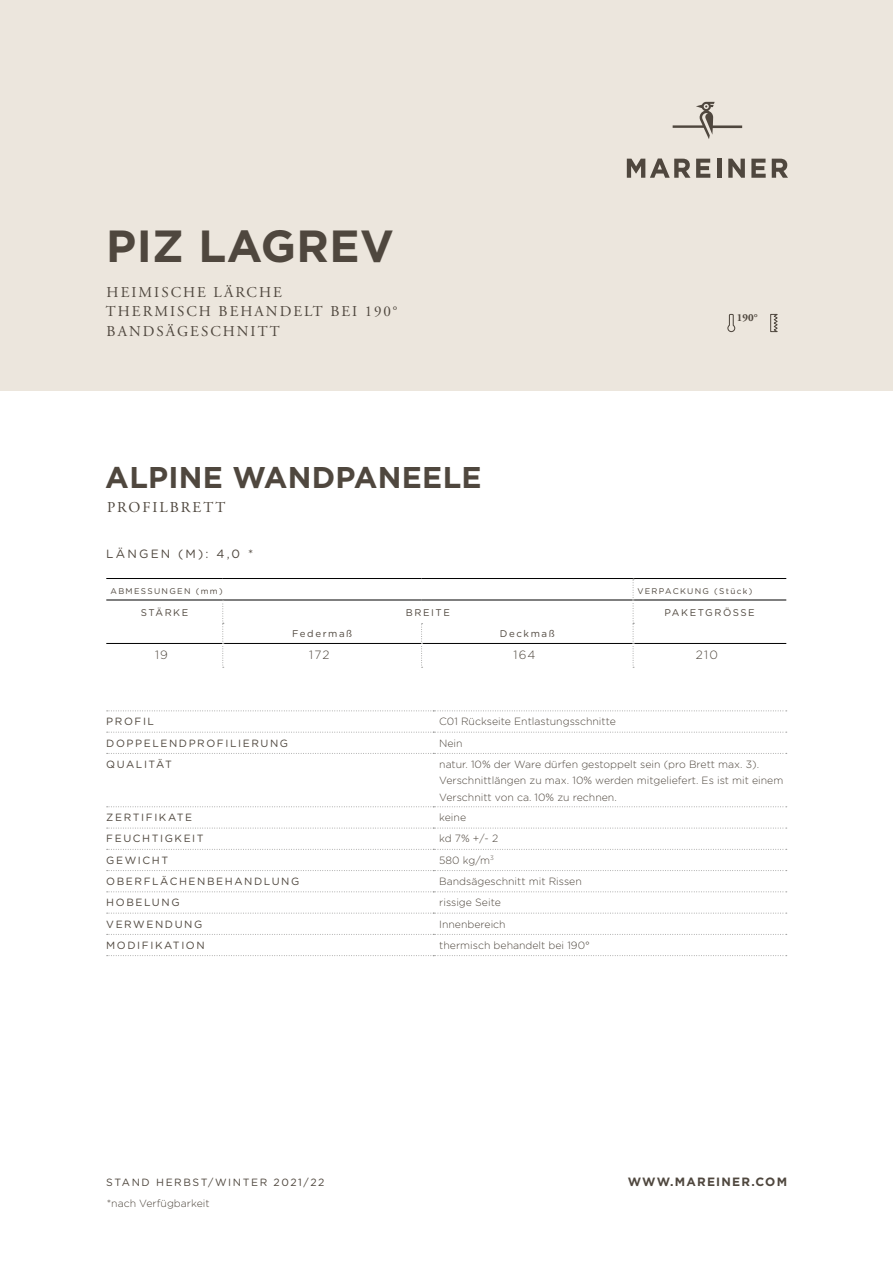
<style>
.page{position:relative;width:893px;height:1263px;background:#fff}
.page>*{position:absolute;margin:0;border:0;box-sizing:border-box;transform-origin:0 0}
.t1{font:700 45px "Gotham";letter-spacing:.01em;color:#4f473e}
.t2{font:700 30px "Gotham";letter-spacing:.01em;color:#4f473e}
.t3{font:15px/19.5px "Adobe Garamond Pro";letter-spacing:.135em;color:#4f473e}
.t4{font:700 12px "Gotham";letter-spacing:.1em;color:#4f473e}
.t5{font:12px "Gotham Rounded";letter-spacing:.18em;color:#4f473e}
.t6{font:300 12px "Gotham Rounded";letter-spacing:.1em;color:#4f473e}
.t7{font:700 10.8px "Adobe Garamond Pro";color:#4f473e}
.t8{font:300 10.5px/16.5px "Gotham Rounded";color:#4f473e}
.t9{font:10.5px "Gotham Rounded";letter-spacing:.15em;color:#4f473e}
.t10{font:9.75px "Gotham Rounded";letter-spacing:.16em;color:#4f473e}
.t11{font:8.25px "Gotham Rounded";letter-spacing:.16em;color:#4f473e}
</style>
<div class="page">
<div style="left:0;top:0;width:893px;height:391px;background:#ece6dd"></div>
<svg style="left:696px;top:159px;width:14px;height:19px"></svg>
<hr style="left:717px;top:159px;width:4px;height:19px;background:#4f473e">
<svg style="left:728px;top:159px;width:17px;height:19px"></svg>
<svg style="left:751px;top:159px;width:15px;height:19px"></svg>
<svg style="left:627px;top:158px;width:63px;height:20px"></svg>
<svg style="left:772px;top:159px;width:16px;height:19px"></svg>
<svg style="left:673px;top:102px;width:69px;height:37px"></svg>
<hr style="left:106px;top:643px;width:116px;height:1px;background:#000">
<hr style="left:223px;top:643px;width:198px;height:1px;background:#000">
<hr style="left:422px;top:643px;width:211px;height:1px;background:#000">
<hr style="left:633px;top:643px;width:153px;height:1px;background:#000">
<hr style="left:106px;top:600px;width:117px;height:1px;background:#000">
<hr style="left:223px;top:600px;width:199px;height:1px;background:#000">
<hr style="left:422px;top:600px;width:211px;height:1px;background:#000">
<hr style="left:633px;top:600px;width:153px;height:1px;background:#000">
<hr style="left:106px;top:578px;width:117px;height:1px;background:#000">
<hr style="left:223px;top:578px;width:199px;height:1px;background:#000">
<hr style="left:422px;top:578px;width:211px;height:1px;background:#000">
<hr style="left:633px;top:578px;width:153px;height:1px;background:#000">
<svg style="left:222px;top:600px;width:2px;height:68px"></svg>
<svg style="left:421px;top:623px;width:2px;height:45px"></svg>
<svg style="left:633px;top:579px;width:1px;height:89px"></svg>
<svg style="left:107px;top:710px;width:680px;height:1px"></svg>
<svg style="left:107px;top:732px;width:680px;height:1px"></svg>
<svg style="left:107px;top:753px;width:680px;height:1px"></svg>
<svg style="left:107px;top:806px;width:680px;height:1px"></svg>
<svg style="left:107px;top:828px;width:680px;height:1px"></svg>
<svg style="left:107px;top:849px;width:680px;height:1px"></svg>
<svg style="left:107px;top:870px;width:680px;height:1px"></svg>
<svg style="left:107px;top:891px;width:680px;height:1px"></svg>
<svg style="left:107px;top:913px;width:680px;height:1px"></svg>
<svg style="left:107px;top:934px;width:680px;height:1px"></svg>
<svg style="left:107px;top:955px;width:680px;height:1px"></svg>
<svg style="left:727px;top:313px;width:9px;height:20px"></svg>
<svg style="left:770px;top:313px;width:8px;height:19px"></svg>
<h1 class="t1" style="left:106px;top:220px;width:289px">PIZ LAGREV</h1>
<h3 class="t3" style="left:106px;top:283px;width:293px">HEIMISCHE LÄRCHE<br>THERMISCH BEHANDELT BEI 190°<br>BANDSÄGESCHNITT</h3>
<p class="t7" style="left:737px;top:311px;width:22px">190°</p>
<h2 class="t2" style="left:105px;top:460px;width:378px">ALPINE WANDPANEELE</h2>
<h3 class="t3" style="left:107px;top:498px;width:120px">PROFILBRETT</h3>
<p class="t5" style="left:106px;top:545px;width:148px">LÄNGEN (M): 4,0 *</p>
<p class="t11" style="left:111px;top:585px;width:114px">ABMESSUNGEN (mm)</p>
<p class="t11" style="left:637px;top:585px;width:117px">VERPACKUNG (Stück)</p>
<p class="t10" style="left:141px;top:606px;width:49px">STÄRKE</p>
<p class="t10" style="left:406px;top:606px;width:46px">BREITE</p>
<p class="t10" style="left:664px;top:606px;width:92px">PAKETGRÖSSE</p>
<p class="t10" style="left:292px;top:627px;width:62px">Federmaß</p>
<p class="t10" style="left:500px;top:627px;width:56px">Deckmaß</p>
<p class="t6" style="left:155px;top:647px;width:14px">19</p>
<p class="t6" style="left:309px;top:647px;width:22px">172</p>
<p class="t6" style="left:513px;top:647px;width:24px">164</p>
<p class="t6" style="left:696px;top:647px;width:24px">210</p>
<p class="t9" style="left:106px;top:714px;width:49px">PROFIL</p>
<p class="t8" style="left:439px;top:713px;width:178px">C01 Rückseite Entlastungsschnitte</p>
<p class="t9" style="left:106px;top:736px;width:183px">DOPPELENDPROFILIERUNG</p>
<p class="t8" style="left:439px;top:734px;width:25px">Nein</p>
<p class="t9" style="left:106px;top:757px;width:67px">QUALITÄT</p>
<p class="t8" style="left:439px;top:755px;width:346px">natur. 10% der Ware dürfen gestoppelt sein (pro Brett max. 3).<br>Verschnittlängen zu max. 10% werden mitgeliefert. Es ist mit einem<br>Verschnitt von ca. 10% zu rechnen.</p>
<p class="t9" style="left:106px;top:810px;width:88px">ZERTIFIKATE</p>
<p class="t8" style="left:439px;top:809px;width:28px">keine</p>
<p class="t9" style="left:106px;top:831px;width:99px">FEUCHTIGKEIT</p>
<p class="t8" style="left:439px;top:830px;width:61px">kd 7% +/- 2</p>
<p class="t9" style="left:106px;top:853px;width:63px">GEWICHT</p>
<p class="t8" style="left:439px;top:851px;width:56px">580 kg/m<sup>3</sup></p>
<p class="t9" style="left:106px;top:874px;width:195px">OBERFLÄCHENBEHANDLUNG</p>
<p class="t8" style="left:439px;top:872px;width:144px">Bandsägeschnitt mit Rissen</p>
<p class="t9" style="left:106px;top:895px;width:75px">HOBELUNG</p>
<p class="t8" style="left:439px;top:894px;width:63px">rissige Seite</p>
<p class="t9" style="left:106px;top:916px;width:98px">VERWENDUNG</p>
<p class="t8" style="left:439px;top:915px;width:68px">Innenbereich</p>
<p class="t9" style="left:106px;top:938px;width:100px">MODIFIKATION</p>
<p class="t8" style="left:439px;top:936px;width:152px">thermisch behandelt bei 190°</p>
<p class="t9" style="left:106px;top:1175px;width:220px">STAND HERBST/WINTER 2021/22</p>
<p class="t4" style="left:628px;top:1175px;width:161px">WWW.MAREINER.COM</p>
<p class="t8" style="left:107px;top:1195px;width:104px">*nach Verfügbarkeit</p>
</div>
